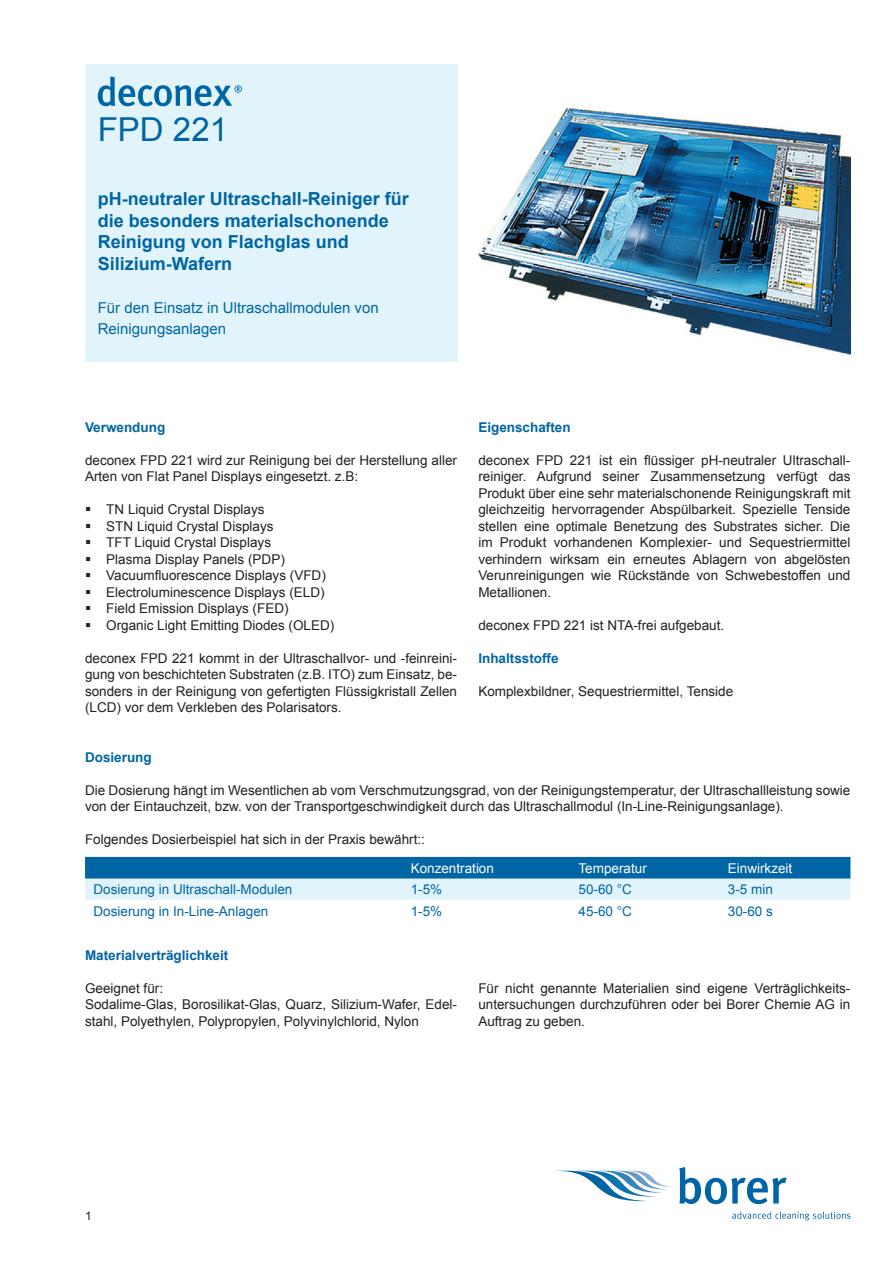
<style>
.page{position:relative;width:893px;height:1263px;background:#fff}
.page>*{position:absolute;margin:0;border:0;box-sizing:border-box;transform-origin:0 0}
.ProdBez_1_Seite{font:33px "Arial";color:#0065a4}
.Produkt-Titel{font:700 18px/21.6px "Arial";color:#0065a4}
.Produkt-Untertitel{font:15px/21px "Arial";color:#0065a4}
.Text{font:13.5px/16.5px "Arial";color:#231f20}
.Aufzählung{font:13.5px "Arial";color:#231f20}
.Tabelleninhalt{font:13.5px "Arial";color:#0065a4}
.Texttitel{font:700 13.5px "Arial";color:#0065a4}
.Tabelleninhalt-2{font:13.5px "Arial";color:#fff}
.t1{font:12px "Arial";color:#231f20}
</style>
<div class="page">
<div style="left:85px;top:64px;width:372px;height:297px;background:#e1f4fc"></div>
<svg style="left:562px;top:1171px;width:111px;height:30px"></svg>
<svg style="left:679px;top:1167px;width:108px;height:37px"></svg>
<svg style="left:732px;top:1211px;width:118px;height:9px"></svg>
<svg style="left:98px;top:77px;width:144px;height:29px"></svg>
<svg style="left:85px;top:857px;width:765px;height:43px;background:#70accf"></svg>
<img style="left:478px;top:107px;width:372px;height:248px">
<p class="ProdBez_1_Seite" style="left:98px;top:108px;width:132px">FPD 221</p>
<p class="Produkt-Titel" style="left:98px;top:189px;width:313px">pH-neutraler Ultraschall-Reiniger für die besonders materialschonende<br>Reinigung von Flachglas und<br>Silizium-Wafern</p>
<p class="Produkt-Untertitel" style="left:98px;top:298px;width:282px">Für den Einsatz in Ultraschallmodulen von<br>Reinigungsanlagen</p>
<p class="Texttitel" style="left:85px;top:418px;width:82px">Verwendung</p>
<p class="Text" style="left:85px;top:452px;width:374px">deconex FPD 221 wird zur Reinigung bei der Herstellung aller<br>Arten von Flat Panel Displays eingesetzt. z.B:</p>
<p class="Aufzählung" style="left:106px;top:500px;width:160px">TN Liquid Crystal Displays</p>
<p class="Aufzählung" style="left:106px;top:517px;width:169px">STN Liquid Crystal Displays</p>
<p class="Aufzählung" style="left:106px;top:533px;width:166px">TFT Liquid Crystal Displays</p>
<p class="Aufzählung" style="left:106px;top:550px;width:180px">Plasma Display Panels (PDP)</p>
<p class="Aufzählung" style="left:106px;top:566px;width:221px">Vacuumfluorescence Displays (VFD)</p>
<p class="Aufzählung" style="left:106px;top:583px;width:220px">Electroluminescence Displays (ELD)</p>
<p class="Aufzählung" style="left:106px;top:599px;width:184px">Field Emission Displays (FED)</p>
<p class="Aufzählung" style="left:106px;top:616px;width:230px">Organic Light Emitting Diodes (OLED)</p>
<p class="Text" style="left:85px;top:650px;width:374px;text-align:justify">deconex FPD 221 kommt in der Ultraschallvor- und -feinreini&shy;gung von beschichteten Substraten (z.B. ITO) zum Einsatz, be&shy;sonders in der Reinigung von gefertigten Flüssigkristall Zellen (LCD) vor dem Verkleben des Polarisators.</p>
<p class="Texttitel" style="left:478px;top:418px;width:94px">Eigenschaften</p>
<p class="Text" style="left:478px;top:452px;width:374px;text-align:justify">deconex FPD 221 ist ein flüssiger pH-neutraler Ultraschall&shy;reiniger. Aufgrund seiner Zusammensetzung verfügt das Produkt über eine sehr materialschonende Reinigungskraft mit gleichzeitig hervorragender Abspülbarkeit. Spezielle Tenside stellen eine optimale Benetzung des Substrates sicher. Die im Produkt vorhandenen Komplexier- und Sequestriermittel verhindern wirksam ein erneutes Ablagern von abgelösten Verunreinigungen wie Rückstände von Schwebestoffen und Metallionen.</p>
<p class="Text" style="left:478px;top:617px;width:247px">deconex FPD 221 ist NTA-frei aufgebaut.</p>
<p class="Texttitel" style="left:478px;top:649px;width:82px">Inhaltsstoffe</p>
<p class="Text" style="left:478px;top:683px;width:256px">Komplexbildner, Sequestriermittel, Tenside</p>
<p class="Texttitel" style="left:85px;top:748px;width:68px">Dosierung</p>
<p class="Text" style="left:85px;top:782px;width:767px">Die Dosierung hängt im Wesentlichen ab vom Verschmutzungsgrad, von der Reinigungstemperatur, der Ultraschallleistung sowie von der Eintauchzeit, bzw. von der Transportgeschwindigkeit durch das Ultraschallmodul (In-Line-Reinigungsanlage).</p>
<p class="Text" style="left:85px;top:831px;width:341px">Folgendes Dosierbeispiel hat sich in der Praxis bewährt::</p>
<p class="Tabelleninhalt-2" style="left:411px;top:859px;width:85px">Konzentration</p>
<p class="Tabelleninhalt-2" style="left:579px;top:859px;width:70px">Temperatur</p>
<p class="Tabelleninhalt-2" style="left:728px;top:859px;width:66px">Einwirkzeit</p>
<p class="Tabelleninhalt" style="left:94px;top:880px;width:200px">Dosierung in Ultraschall-Modulen</p>
<p class="Tabelleninhalt" style="left:411px;top:880px;width:33px">1-5%</p>
<p class="Tabelleninhalt" style="left:579px;top:880px;width:55px">50-60 °C</p>
<p class="Tabelleninhalt" style="left:728px;top:880px;width:47px">3-5 min</p>
<p class="Tabelleninhalt" style="left:94px;top:902px;width:176px">Dosierung in In-Line-Anlagen</p>
<p class="Tabelleninhalt" style="left:411px;top:902px;width:33px">1-5%</p>
<p class="Tabelleninhalt" style="left:579px;top:902px;width:55px">45-60 °C</p>
<p class="Tabelleninhalt" style="left:728px;top:902px;width:47px">30-60 s</p>
<p class="Texttitel" style="left:85px;top:946px;width:145px">Materialverträglichkeit</p>
<p class="Text" style="left:85px;top:980px;width:80px">Geeignet für:</p>
<p class="Text" style="left:85px;top:996px;width:374px">Sodalime-Glas, Borosilikat-Glas, Quarz, Silizium-Wafer, Edel&shy;stahl, Polyethylen, Polypropylen, Polyvinylchlorid, Nylon</p>
<p class="Text" style="left:478px;top:980px;width:374px;text-align:justify">Für nicht genannte Materialien sind eigene Verträglichkeits&shy;untersuchungen durchzuführen oder bei Borer Chemie AG in Auftrag zu geben.</p>
<p class="t1" style="left:85px;top:1208px;width:8px">1</p>
</div>
